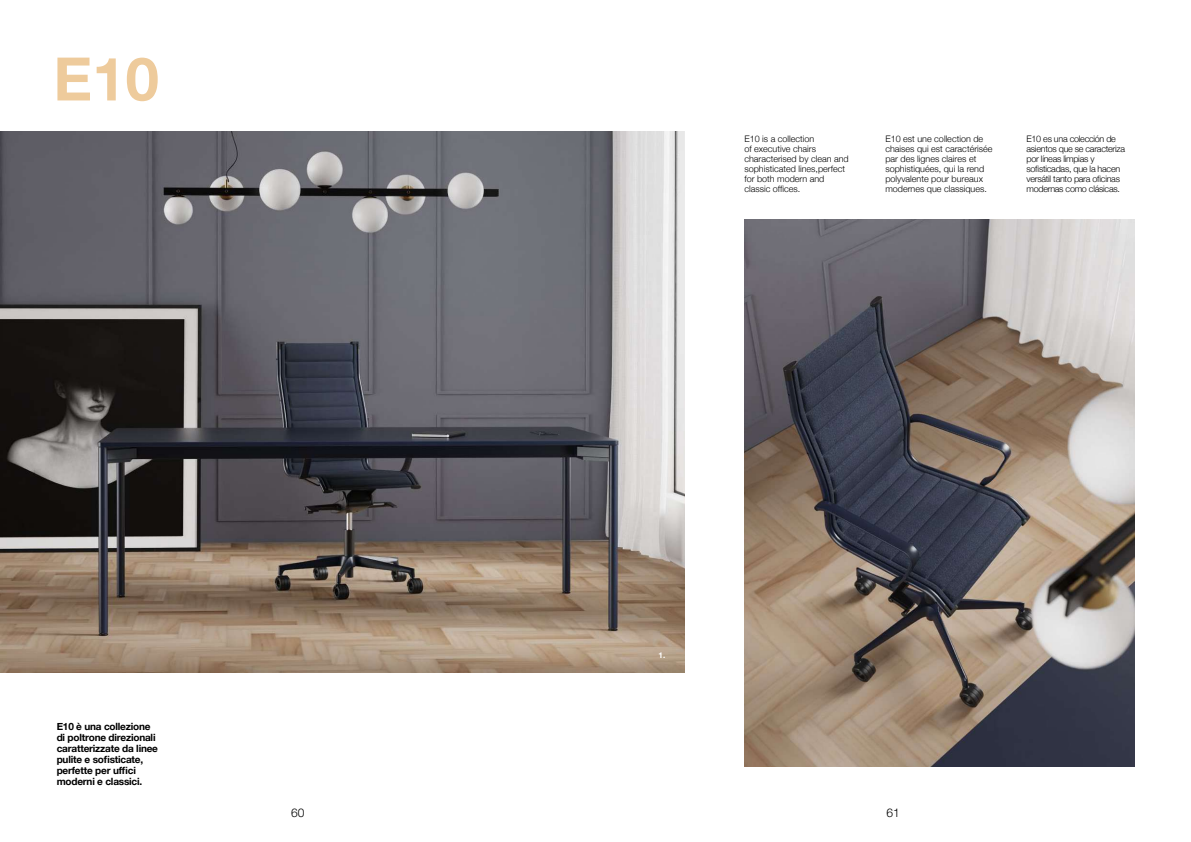
<style>
.page{position:relative;width:1191px;height:842px;background:#fff}
.page>*{position:absolute;margin:0;border:0;box-sizing:border-box;transform-origin:0 0}
.t1{font:700 60px "Helvetica Neue";color:#eecb9c}
.t2{font:300 12px "Helvetica Neue LT Pro";color:#000}
.t3{font:700 10px/11px "Helvetica Neue";letter-spacing:-.02em;color:#000}
.t4{font:300 9px/10px "Helvetica Neue";color:#000}
.t5{font:300 9px/10px "Helvetica Neue";letter-spacing:-.03em;color:#000}
.t6{font:700 8px "Helvetica Neue";color:#fff}
</style>
<div class="page">
<img style="left:0;top:132px;width:685px;height:540px">
<img style="left:744px;top:220px;width:390px;height:547px">
<h1 class="t1" style="left:53px;top:42px;width:107px">E10</h1>
<p class="t4" style="left:744px;top:133px;width:106px">E10 is a collection<br>of executive chairs characterised by clean and sophisticated lines,perfect for both modern and classic offices.</p>
<p class="t4" style="left:885px;top:133px;width:109px">E10 est une collection de chaises qui est caractérisée par des lignes claires et sophistiquées, qui la rend polyvalente pour bureaux modernes que classiques.</p>
<p class="t5" style="left:1026px;top:133px;width:100px">E10 es una colección de asientos que se caracteriza por líneas limpias y sofisticadas, que la hacen versátil tanto para oficinas modernas como clásicas.</p>
<p class="t3" style="left:57px;top:721px;width:103px">E10 è una collezione di poltrone direzionali caratterizzate da linee pulite e sofisticate, perfette per uffici moderni e classici.</p>
<p class="t6" style="left:658px;top:650px;width:8px">1.</p>
<h2 class="t2" style="left:291px;top:805px;width:15px">60</h2>
<h2 class="t2" style="left:886px;top:805px;width:15px">61</h2>
</div>
